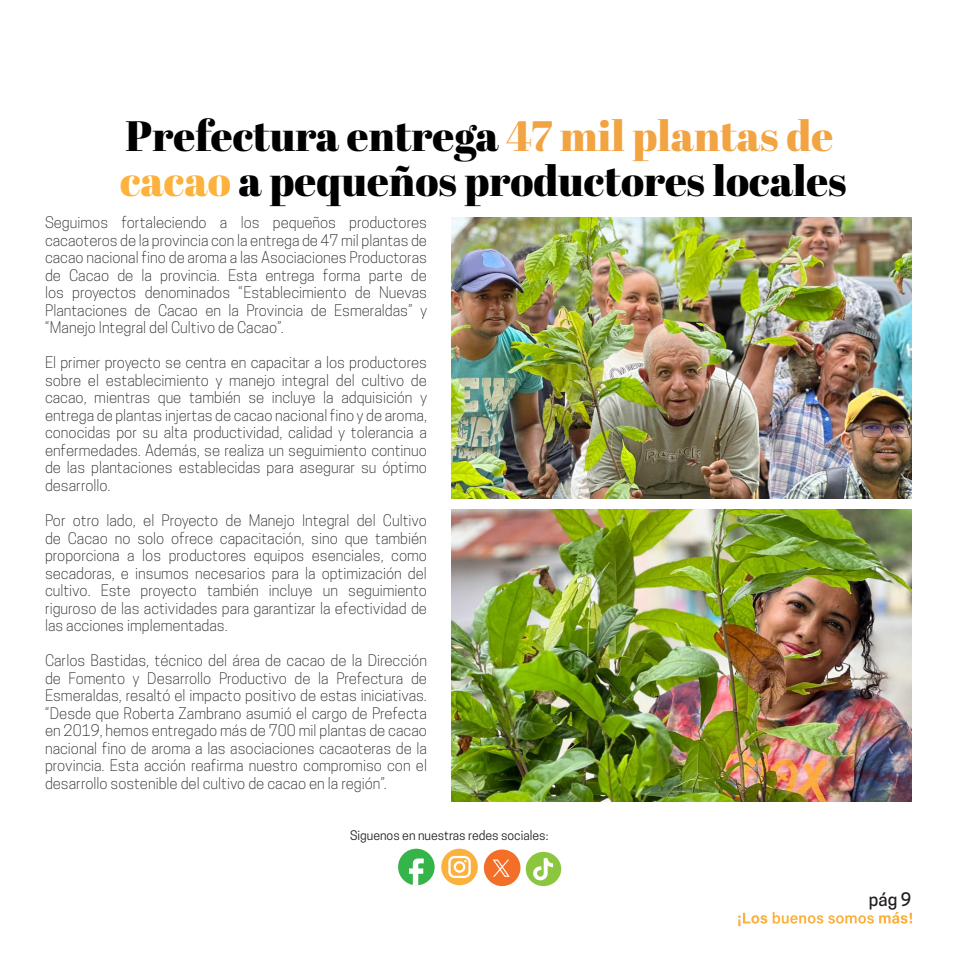
<style>
.page{position:relative;width:957px;height:957px;background:#fff}
.page>*{position:absolute;margin:0;border:0;box-sizing:border-box;transform-origin:0 0}
.t1{font:42.5px "Abril Fatface";color:#000}
.t2{font:500 17.5px "Cooper Hewitt";color:#231f20}
.t3{font:300 15px/17.5px "Cooper Hewitt";color:#231f20;text-align:justify}
.t4{font:12.38px "Cooper Hewitt";color:#231f20}
.s1{color:#f2a443}
.s2{color:#fcb23d}
</style>
<div class="page">
<svg style="left:738px;top:912px;width:174px;height:14px"></svg>
<img style="left:452px;top:217px;width:460px;height:281px">
<img style="left:452px;top:510px;width:460px;height:291px">
<div style="left:398px;top:848px;width:37px;height:37px;background:#35b44a;border-radius:50%"></div>
<svg style="left:409px;top:858px;width:15px;height:27px"></svg>
<div style="left:484px;top:849px;width:36px;height:37px;background:#f36e26;border-radius:50%"></div>
<svg style="left:492px;top:859px;width:18px;height:18px"></svg>
<div style="left:441px;top:848px;width:37px;height:37px;background:#fbb13d;border-radius:50%"></div>
<svg style="left:448px;top:856px;width:23px;height:22px"></svg>
<div style="left:526px;top:852px;width:35px;height:34px;background:#8bc63e;border-radius:50%"></div>
<svg style="left:533px;top:858px;width:20px;height:22px"></svg>
<p class="t1" style="left:126px;top:106px;width:709px">Prefectura entrega <span class="s1">47 mil plantas de</span></p>
<p class="t1" style="left:120px;top:151px;width:728px"><span class="s2">cacao</span> a pequeños productores locales</p>
<p class="t3" style="left:45px;top:214px;width:383px">Seguimos fortaleciendo a los pequeños productores cacaoteros de la provincia con la entrega de 47 mil plantas de cacao nacional fino de aroma a las Asociaciones Productoras de Cacao de la provincia. Esta entrega forma parte de los proyectos denominados “Establecimiento de Nuevas Plantaciones de Cacao en la Provincia de Esmeraldas” y “Manejo Integral del Cultivo de Cacao”.</p>
<p class="t3" style="left:45px;top:354px;width:383px">El primer proyecto se centra en capacitar a los productores sobre el establecimiento y manejo integral del cultivo de cacao, mientras que también se incluye la adquisición y entrega de plantas injertas de cacao nacional fino y de aroma, conocidas por su alta productividad, calidad y tolerancia a enfermedades. Además, se realiza un seguimiento continuo de las plantaciones establecidas para asegurar su óptimo desarrollo.</p>
<p class="t3" style="left:45px;top:511px;width:383px">Por otro lado, el Proyecto de Manejo Integral del Cultivo de Cacao no solo ofrece capacitación, sino que también proporciona a los productores equipos esenciales, como secadoras, e insumos necesarios para la optimización del cultivo. Este proyecto también incluye un seguimiento riguroso de las actividades para garantizar la efectividad de las acciones implementadas.</p>
<p class="t3" style="left:45px;top:651px;width:383px">Carlos Bastidas, técnico del área de cacao de la Dirección de Fomento y Desarrollo Productivo de la Prefectura de Esmeraldas, resaltó el impacto positivo de estas iniciativas. “Desde que Roberta Zambrano asumió el cargo de Prefecta en 2019, hemos entregado más de 700 mil plantas de cacao nacional fino de aroma a las asociaciones cacaoteras de la provincia. Esta acción reafirma nuestro compromiso con el desarrollo sostenible del cultivo de cacao en la región”.</p>
<p class="t4" style="left:350px;top:828px;width:200px">Siguenos en nuestras redes sociales:</p>
<p class="t2" style="left:869px;top:889px;width:44px">pág 9</p>
</div>
